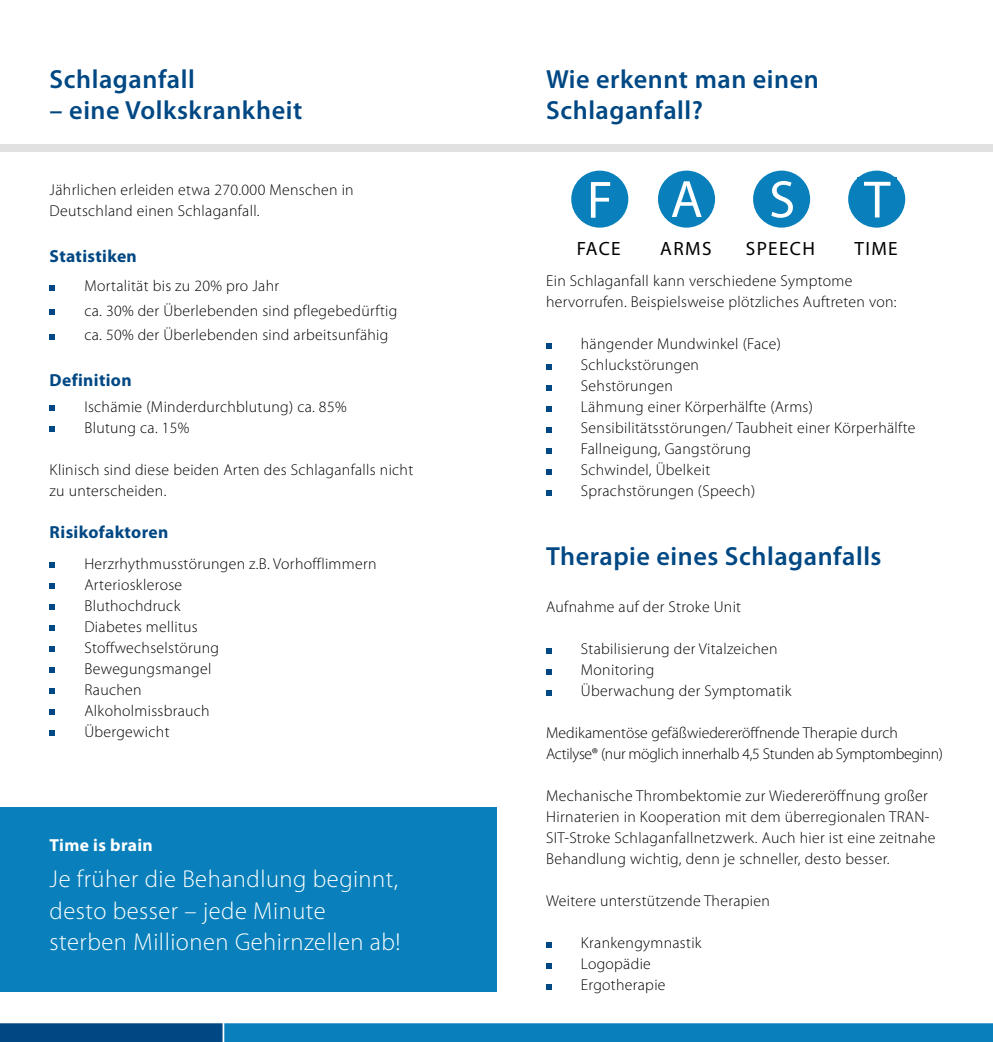
<style>
.page{position:relative;width:993px;height:1042px;background:#fff}
.page>*{position:absolute;margin:0;border:0;box-sizing:border-box;transform-origin:0 0}
.t1{font:52.85px "Myriad Pro";color:#fff}
.t2{font:600 26.25px/31.5px "Myriad Pro";letter-spacing:.02em;color:#004884}
.t3{font:300 24.5px/31.5px "Myriad Pro";letter-spacing:.02em;color:#fff}
.t4{font:19.25px "Myriad Pro";letter-spacing:.07em;color:#000}
.t5{font:700 17.5px "Myriad Pro";letter-spacing:.02em;color:#004884}
.t6{font:700 17.5px "Myriad Pro";letter-spacing:.02em;color:#fff}
.t7{font:300 15.75px/21px "Myriad Pro";letter-spacing:.02em;color:#000}
.t8{font:300 15.75px/21px "Myriad Pro";letter-spacing:-.01em;color:#000}
</style>
<div class="page">
<div style="left:224px;top:1023px;width:768px;height:19px;background:#0980bb"></div>
<div style="left:0;top:1023px;width:222px;height:19px;background:#004884"></div>
<div style="left:0;top:144px;width:992px;height:7px;background:#e1e1e1"></div>
<svg style="left:50px;top:285px;width:5px;height:6px"></svg>
<svg style="left:50px;top:310px;width:5px;height:5px"></svg>
<svg style="left:50px;top:334px;width:5px;height:6px"></svg>
<svg style="left:50px;top:406px;width:5px;height:5px"></svg>
<svg style="left:50px;top:427px;width:5px;height:5px"></svg>
<svg style="left:50px;top:563px;width:5px;height:5px"></svg>
<svg style="left:50px;top:584px;width:5px;height:5px"></svg>
<svg style="left:50px;top:605px;width:5px;height:5px"></svg>
<svg style="left:50px;top:626px;width:5px;height:5px"></svg>
<svg style="left:50px;top:647px;width:5px;height:5px"></svg>
<svg style="left:50px;top:668px;width:5px;height:5px"></svg>
<svg style="left:50px;top:689px;width:5px;height:5px"></svg>
<svg style="left:50px;top:710px;width:5px;height:5px"></svg>
<svg style="left:50px;top:731px;width:5px;height:5px"></svg>
<div style="left:571px;top:171px;width:57px;height:57px;background:#0980bb;border-radius:50%"></div>
<div style="left:657px;top:171px;width:57px;height:57px;background:#0980bb;border-radius:50%"></div>
<div style="left:752px;top:171px;width:57px;height:57px;background:#0980bb;border-radius:50%"></div>
<div style="left:847px;top:171px;width:57px;height:57px;background:#0980bb;border-radius:50%"></div>
<div style="left:857px;top:178px;width:39px;height:40px;background:#0980bb"></div>
<svg style="left:546px;top:343px;width:5px;height:5px"></svg>
<svg style="left:546px;top:364px;width:5px;height:5px"></svg>
<svg style="left:546px;top:385px;width:5px;height:5px"></svg>
<svg style="left:546px;top:406px;width:5px;height:5px"></svg>
<svg style="left:546px;top:427px;width:5px;height:5px"></svg>
<svg style="left:546px;top:448px;width:5px;height:5px"></svg>
<svg style="left:546px;top:469px;width:5px;height:5px"></svg>
<svg style="left:546px;top:490px;width:5px;height:5px"></svg>
<svg style="left:546px;top:648px;width:5px;height:5px"></svg>
<svg style="left:546px;top:669px;width:5px;height:5px"></svg>
<svg style="left:546px;top:690px;width:5px;height:5px"></svg>
<svg style="left:546px;top:942px;width:5px;height:5px"></svg>
<svg style="left:546px;top:963px;width:5px;height:5px"></svg>
<svg style="left:546px;top:984px;width:5px;height:5px"></svg>
<div style="left:0;top:807px;width:496px;height:185px;background:#0980bb"></div>
<h2 class="t2" style="left:50px;top:63px;width:147px">Schlaganfall</h2>
<h2 class="t2" style="left:50px;top:94px;width:254px">– eine Volkskrankheit</h2>
<p class="t7" style="left:50px;top:179px;width:305px">Jährlichen erleiden etwa 270.000 Menschen in<br>Deutschland einen Schlaganfall.</p>
<p class="t5" style="left:50px;top:245px;width:89px">Statistiken</p>
<p class="t7" style="left:84px;top:274px;width:314px;line-height:24.5px">Mortalität bis zu 20% pro Jahr<br>ca. 30% der Überlebenden sind pflegebedürftig ca. 50% der Überlebenden sind arbeitsunfähig</p>
<p class="t5" style="left:50px;top:369px;width:83px">Definition</p>
<p class="t7" style="left:84px;top:396px;width:264px">Ischämie (Minderdurchblutung) ca. 85%<br>Blutung ca. 15%</p>
<p class="t7" style="left:50px;top:459px;width:365px">Klinisch sind diese beiden Arten des Schlaganfalls nicht zu unterscheiden.</p>
<p class="t5" style="left:50px;top:520px;width:120px">Risikofaktoren</p>
<p class="t7" style="left:84px;top:553px;width:293px">Herzrhythmusstörungen z.B. Vorhofflimmern<br>Arteriosklerose<br>Bluthochdruck<br>Diabetes mellitus<br>Stoffwechselstörung<br>Bewegungsmangel<br>Rauchen<br>Alkoholmissbrauch<br>Übergewicht</p>
<p class="t6" style="left:50px;top:833px;width:105px">Time is brain</p>
<h3 class="t3" style="left:50px;top:863px;width:352px">Je früher die Behandlung beginnt, desto besser – jede Minute sterben Millionen Gehirnzellen ab!</h3>
<h2 class="t2" style="left:546px;top:63px;width:274px">Wie erkennt man einen<br>Schlaganfall?</h2>
<h1 class="t1" style="left:586px;top:167px;width:27px">F</h1>
<h1 class="t1" style="left:670px;top:167px;width:34px">A</h1>
<h1 class="t1" style="left:768px;top:167px;width:28px">S</h1>
<h1 class="t1" style="left:863px;top:167px;width:28px">T</h1>
<p class="t4" style="left:576px;top:237px;width:46px">FACE</p>
<p class="t4" style="left:660px;top:237px;width:53px">ARMS</p>
<p class="t4" style="left:745px;top:237px;width:71px">SPEECH</p>
<p class="t4" style="left:854px;top:237px;width:45px">TIME</p>
<p class="t7" style="left:546px;top:270px;width:352px">Ein Schlaganfall kann verschiedene Symptome hervorrufen. Beispielsweise plötzliches Auftreten von:</p>
<p class="t7" style="left:580px;top:333px;width:336px">hängender Mundwinkel (Face)<br>Schluckstörungen<br>Sehstörungen<br>Lähmung einer Körperhälfte (Arms)<br>Sensibilitätsstörungen/ Taubheit einer Körperhälfte<br>Fallneigung, Gangstörung<br>Schwindel, Übelkeit<br>Sprachstörungen (Speech)</p>
<h2 class="t2" style="left:546px;top:540px;width:337px">Therapie eines Schlaganfalls</h2>
<p class="t7" style="left:546px;top:596px;width:196px">Aufnahme auf der Stroke Unit</p>
<p class="t7" style="left:580px;top:638px;width:212px">Stabilisierung der Vitalzeichen<br>Monitoring<br>Überwachung der Symptomatik</p>
<p class="t8" style="left:546px;top:722px;width:398px">Medikamentöse gefäßwiedereröffnende Therapie durch<br>Actilyse® (nur möglich innerhalb 4,5 Stunden ab Symptombeginn)</p>
<p class="t7" style="left:546px;top:785px;width:391px">Mechanische Thrombektomie zur Wiedereröffnung großer Hirnaterien in Kooperation mit dem überregionalen TRAN-SIT-Stroke Schlaganfallnetzwerk. Auch hier ist eine zeitnahe Behandlung wichtig, denn je schneller, desto besser.</p>
<p class="t7" style="left:546px;top:890px;width:225px">Weitere unterstützende Therapien</p>
<p class="t7" style="left:580px;top:932px;width:122px">Krankengymnastik<br>Logopädie<br>Ergotherapie</p>
</div>
